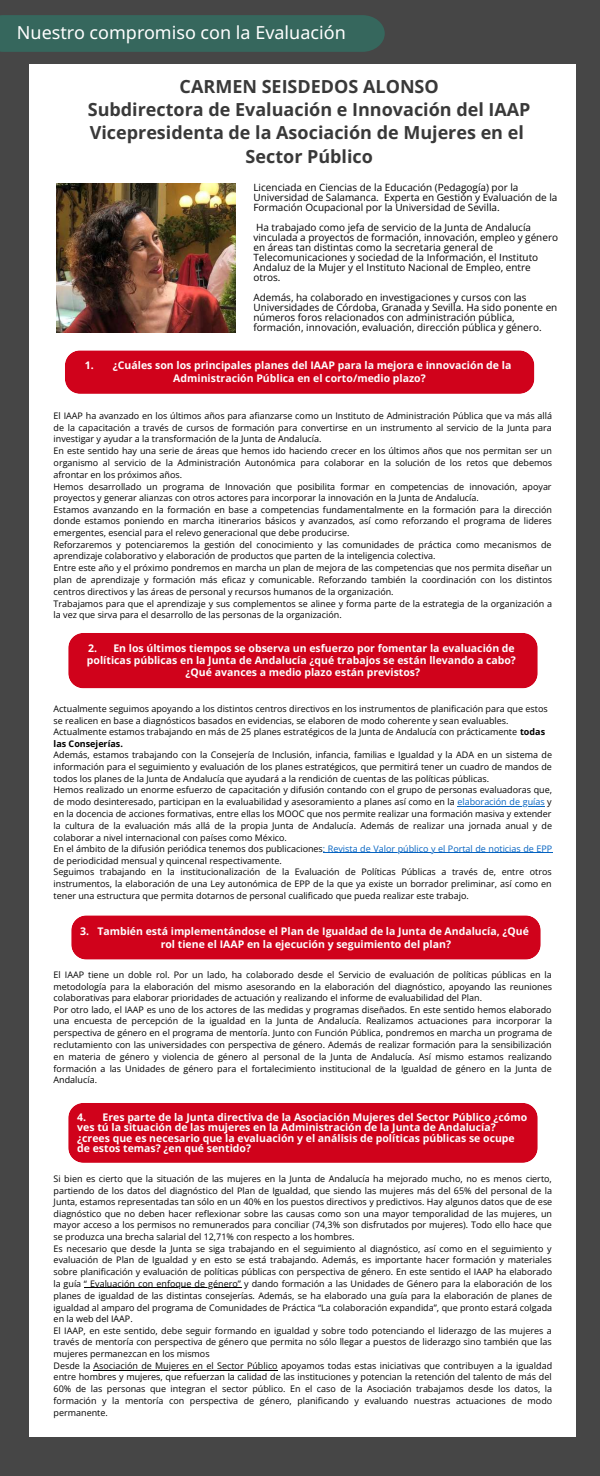
<style>
.page{position:relative;width:600px;height:1476px;background:#464646}
.page>*{position:absolute;margin:0;border:0;box-sizing:border-box;transform-origin:0 0}
.t1{font:700 18px/23.5px "Open Sans";color:#393939;text-align:center}
.t2{font:18px "Noto Sans";color:#fff}
.t3{font:700 10.5px/10.5px "Open Sans";color:#fff}
.t4{font:10px/10px "Open Sans";color:#000}
.t5{font:9px/11.7px "Open Sans";color:#000}
.s1{font-weight:700}
.s2{color:#0563c1}
</style>
<div class="page">
<div style="left:0;top:15px;width:385px;height:37px;background:#36675d"></div>
<div style="left:30px;top:64px;width:546px;height:1373px;background:#fff"></div>
<div style="left:65px;top:350px;width:469px;height:44px;background:#d0021b;border-radius:15px"></div>
<div style="left:68px;top:633px;width:470px;height:55px;background:#d0021b;border-radius:15px"></div>
<hr style="left:457px;top:806px;width:88px;height:1px;background:#0563c1">
<hr style="left:323px;top:853px;width:229px;height:1px;background:#0563c1">
<img style="left:57px;top:184px;width:178px;height:148px">
<div style="left:71px;top:915px;width:470px;height:45px;background:#d0021b;border-radius:15px"></div>
<div style="left:68px;top:1103px;width:470px;height:60px;background:#d0021b;border-radius:15px"></div>
<hr style="left:84px;top:1287px;width:157px;height:1px;background:#000">
<hr style="left:94px;top:1370px;width:184px;height:1px;background:#000">
<h1 class="t2" style="left:17px;top:19px;width:330px">Nuestro compromiso con la Evaluación</h1>
<h1 class="t1" style="left:88px;top:74px;width:444px">CARMEN SEISDEDOS ALONSO<br>Subdirectora de Evaluación e Innovación del IAAP Vicepresidenta de la Asociación de Mujeres en el Sector Público</h1>
<p class="t4" style="left:253px;top:182px;width:305px">Licenciada en Ciencias de la Educación (Pedagogía) por la<br>Universidad de Salamanca. Experta en Gestión y Evaluación de la<br>Formación Ocupacional por la Universidad de Sevilla.</p>
<p class="t4" style="left:253px;top:222px;width:306px">Ha trabajado como jefa de servicio de la Junta de Andalucía vinculada a proyectos de formación, innovación, empleo y género en áreas tan distintas como la secretaria general de Telecomunicaciones y sociedad de la Información, el Instituto Andaluz de la Mujer y el Instituto Nacional de Empleo, entre otros.</p>
<p class="t4" style="left:253px;top:292px;width:305px">Además, ha colaborado en investigaciones y cursos con las Universidades de Córdoba, Granada y Sevilla. Ha sido ponente en números foros relacionados con administración pública, formación, innovación, evaluación, dirección pública y género.</p>
<p class="t3" style="left:85px;top:360px;width:10px">1.</p>
<p class="t3" style="left:173px;top:359px;width:340px;line-height:12.8px;text-indent:-60px">¿Cuáles son los principales planes del IAAP para la mejora e innovación de la<br>Administración Pública en el corto/medio plazo?</p>
<p class="t5" style="left:54px;top:410px;width:500px">El IAAP ha avanzado en los últimos años para afianzarse como un Instituto de Administración Pública que va más allá de la capacitación a través de cursos de formación para convertirse en un instrumento al servicio de la Junta para investigar y ayudar a la transformación de la Junta de Andalucía.<br>En este sentido hay una serie de áreas que hemos ido haciendo crecer en los últimos años que nos permitan ser un organismo al servicio de la Administración Autonómica para colaborar en la solución de los retos que debemos afrontar en los próximos años.<br>Hemos desarrollado un programa de Innovación que posibilita formar en competencias de innovación, apoyar proyectos y generar alianzas con otros actores para incorporar la innovación en la Junta de Andalucía.<br>Estamos avanzando en la formación en base a competencias fundamentalmente en la formación para la dirección donde estamos poniendo en marcha itinerarios básicos y avanzados, así como reforzando el programa de lideres emergentes, esencial para el relevo generacional que debe producirse.<br>Reforzaremos y potenciaremos la gestión del conocimiento y las comunidades de práctica como mecanismos de aprendizaje colaborativo y elaboración de productos que parten de la inteligencia colectiva.<br>Entre este año y el próximo pondremos en marcha un plan de mejora de las competencias que nos permita diseñar un plan de aprendizaje y formación más eficaz y comunicable. Reforzando también la coordinación con los distintos centros directivos y las áreas de personal y recursos humanos de la organización.<br>Trabajamos para que el aprendizaje y sus complementos se alinee y forma parte de la estrategia de la organización a la vez que sirva para el desarrollo de las personas de la organización.</p>
<p class="t3" style="left:88px;top:642px;width:10px">2.</p>
<p class="t3" style="left:113px;top:642px;width:403px">En los últimos tiempos se observa un esfuerzo por fomentar la evaluación de</p>
<p class="t3" style="left:87px;top:655px;width:431px">políticas públicas en la Junta de Andalucía ¿qué trabajos se están llevando a cabo?</p>
<p class="t3" style="left:186px;top:667px;width:236px">¿Qué avances a medio plazo están previstos?</p>
<p class="t5" style="left:54px;top:702px;width:496px">Actualmente seguimos apoyando a los distintos centros directivos en los instrumentos de planificación para que estos se realicen en base a diagnósticos basados en evidencias, se elaboren de modo coherente y sean evaluables.<br>Actualmente estamos trabajando en más de 25 planes estratégicos de la Junta de Andalucía con prácticamente <span class="s1">todas las Consejerías.</span></p>
<p class="t5" style="left:54px;top:749px;width:500px">Además, estamos trabajando con la Consejería de Inclusión, infancia, familias e Igualdad y la ADA en un sistema de información para el seguimiento y evaluación de los planes estratégicos, que permitirá tener un cuadro de mandos de todos los planes de la Junta de Andalucía que ayudará a la rendición de cuentas de las políticas públicas.<br>Hemos realizado un enorme esfuerzo de capacitación y difusión contando con el grupo de personas evaluadoras que, de modo desinteresado, participan en la evaluabilidad y asesoramiento a planes así como en la <span class="s2">elaboración de guías</span> y en la docencia de acciones formativas, entre ellas los MOOC que nos permite realizar una formación masiva y extender la cultura de la evaluación más allá de la propia Junta de Andalucía. Además de realizar una jornada anual y de colaborar a nivel internacional con países como México.<br>En el ámbito de la difusión periódica tenemos dos publicaciones<span class="s2">: Revista de Valor público y el Portal de noticias de EPP </span>de periodicidad mensual y quincenal respectivamente.<br>Seguimos trabajando en la institucionalización de la Evaluación de Políticas Públicas a través de, entre otros instrumentos, la elaboración de una Ley autonómica de EPP de la que ya existe un borrador preliminar, así como en tener una estructura que permita dotarnos de personal cualificado que pueda realizar este trabajo.</p>
<p class="t3" style="left:80px;top:924px;width:450px;line-height:12.8px;text-align:center">3. También está implementándose el Plan de Igualdad de la Junta de Andalucía, ¿Qué rol tiene el IAAP en la ejecución y seguimiento del plan?</p>
<p class="t5" style="left:54px;top:968px;width:500px">El IAAP tiene un doble rol. Por un lado, ha colaborado desde el Servicio de evaluación de políticas públicas en la metodología para la elaboración del mismo asesorando en la elaboración del diagnóstico, apoyando las reuniones colaborativas para elaborar prioridades de actuación y realizando el informe de evaluabilidad del Plan.<br>Por otro lado, el IAAP es uno de los actores de las medidas y programas diseñados. En este sentido hemos elaborado una encuesta de percepción de la igualdad en la Junta de Andalucía. Realizamos actuaciones para incorporar la perspectiva de género en el programa de mentoría. Junto con Función Pública, pondremos en marcha un programa de reclutamiento con las universidades con perspectiva de género. Además de realizar formación para la sensibilización en materia de género y violencia de género al personal de la Junta de Andalucía. Así mismo estamos realizando formación a las Unidades de género para el fortalecimiento institucional de la Igualdad de género en la Junta de Andalucía.</p>
<p class="t3" style="left:77px;top:1112px;width:10px">4.</p>
<p class="t3" style="left:77px;top:1112px;width:452px;text-indent:25px">Eres parte de la Junta directiva de la Asociación Mujeres del Sector Público ¿cómo ves tú la situación de las mujeres en la Administración de la Junta de Andalucía? ¿crees que es necesario que la evaluación y el análisis de políticas públicas se ocupe de estos temas? ¿en qué sentido?</p>
<p class="t5" style="left:54px;top:1172px;width:500px">Si bien es cierto que la situación de las mujeres en la Junta de Andalucía ha mejorado mucho, no es menos cierto, partiendo de los datos del diagnóstico del Plan de Igualdad, que siendo las mujeres más del 65% del personal de la Junta, estamos representadas tan sólo en un 40% en los puestos directivos y predictivos. Hay algunos datos que de ese diagnóstico que no deben hacer reflexionar sobre las causas como son una mayor temporalidad de las mujeres, un mayor acceso a los permisos no remunerados para conciliar (74,3% son disfrutados por mujeres). Todo ello hace que se produzca una brecha salarial del 12,71% con respecto a los hombres.<br>Es necesario que desde la Junta se siga trabajando en el seguimiento al diagnóstico, así como en el seguimiento y evaluación de Plan de Igualdad y en esto se está trabajando. Además, es importante hacer formación y materiales sobre planificación y evaluación de políticas públicas con perspectiva de género. En este sentido el IAAP ha elaborado la guía “ Evaluación con enfoque de género” y dando formación a las Unidades de Género para la elaboración de los planes de igualdad de las distintas consejerías. Además, se ha elaborado una guía para la elaboración de planes de igualdad al amparo del programa de Comunidades de Práctica “La colaboración expandida”, que pronto estará colgada en la web del IAAP.<br>El IAAP, en este sentido, debe seguir formando en igualdad y sobre todo potenciando el liderazgo de las mujeres a través de mentoría con perspectiva de género que permita no sólo llegar a puestos de liderazgo sino también que las mujeres permanezcan en los mismos<br>Desde la Asociación de Mujeres en el Sector Público apoyamos todas estas iniciativas que contribuyen a la igualdad entre hombres y mujeres, que refuerzan la calidad de las instituciones y potencian la retención del talento de más del 60% de las personas que integran el sector público. En el caso de la Asociación trabajamos desde los datos, la formación y la mentoría con perspectiva de género, planificando y evaluando nuestras actuaciones de modo permanente.</p>
</div>
